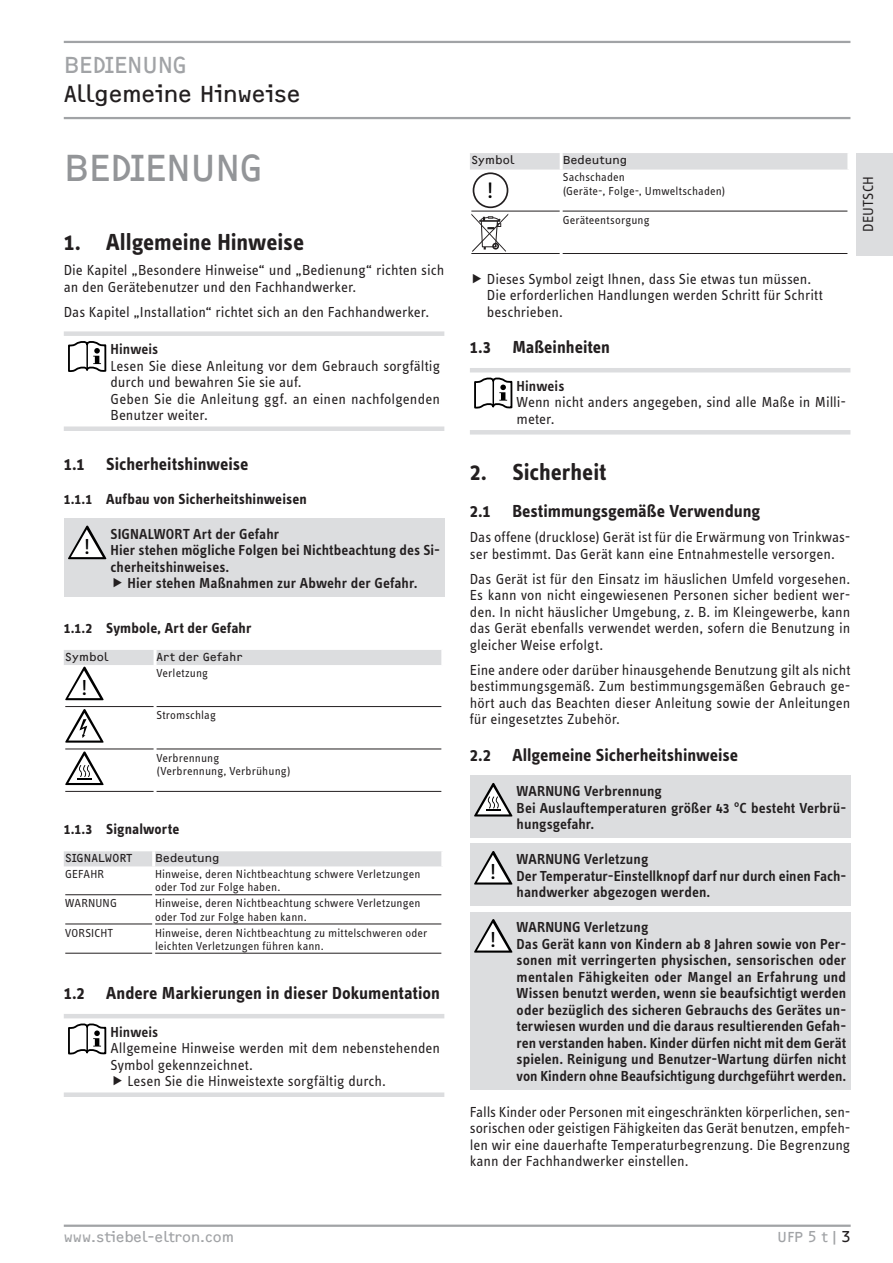
<style>
.page{position:relative;width:893px;height:1263px;background:#fff}
.page>*{position:absolute;margin:0;border:0;box-sizing:border-box;transform-origin:0 0}
.t1{font:39px "F2 FOCR Bczyk Com";letter-spacing:-.035em;color:#939598}
.t2{font:700 24px "STE Info Text";letter-spacing:-.005em;color:#231f20}
.t3{font:24px "F2 FOCR Bczyk Com";letter-spacing:-.005em;color:#231f20}
.t4{font:24px "F2 FOCR Bczyk Com";letter-spacing:-.035em;color:#a1a3a6}
.t5{font:23.25px "STE Info Text";color:#000}
.t6{font:22.5px "STE Info Text";color:#000}
.t7{font:700 18px "STE Info Text";color:#231f20}
.t8{font:15px/16.5px "STE Info Text";color:#231f20}
.t9{font:600 15px/16.5px "STE Info Text";letter-spacing:.005em;color:#231f20}
.t10{font:700 15px "STE Info Text";letter-spacing:.005em;color:#231f20}
.t11{font:15px "F2 FOCR Bczyk Com";color:#a1a3a6}
.t12{font:12px/13.2px "STE Info Text";letter-spacing:.01em;color:#231f20}
.t13{font:12px "F2 FOCR Bczyk Com";letter-spacing:.015em;color:#231f20}
.s1{color:#231f20}
</style>
<div class="page">
<hr style="left:64px;top:41px;width:786px;height:2px;background:#a1a3a6">
<hr style="left:64px;top:117px;width:786px;height:2px;background:#a1a3a6">
<div style="left:857px;top:153px;width:36px;height:102px;background:#dcdddf"></div>
<hr style="left:64px;top:1224px;width:787px;height:3px;background:#a1a3a6">
<div style="left:64px;top:331px;width:380px;height:5px;background:#dcdddf"></div>
<div style="left:64px;top:426px;width:380px;height:5px;background:#dcdddf"></div>
<svg style="left:68px;top:341px;width:38px;height:31px"></svg>
<hr style="left:86px;top:344px;width:2px;height:25px;background:#000">
<div style="left:64px;top:518px;width:380px;height:79px;background:#dcdddf"></div>
<svg style="left:68px;top:526px;width:38px;height:33px"></svg>
<hr style="left:65px;top:706px;width:89px;height:1px;background:#231f20">
<hr style="left:157px;top:706px;width:284px;height:1px;background:#231f20">
<hr style="left:65px;top:749px;width:89px;height:1px;background:#231f20">
<hr style="left:157px;top:749px;width:284px;height:1px;background:#231f20">
<hr style="left:65px;top:791px;width:89px;height:1px;background:#231f20">
<hr style="left:157px;top:791px;width:284px;height:1px;background:#231f20">
<div style="left:64px;top:851px;width:377px;height:15px;background:#dcdddf"></div>
<hr style="left:152px;top:851px;width:3px;height:15px;background:#fff">
<hr style="left:65px;top:894px;width:87px;height:1px;background:#231f20">
<hr style="left:155px;top:894px;width:286px;height:1px;background:#231f20">
<hr style="left:65px;top:923px;width:87px;height:1px;background:#231f20">
<hr style="left:155px;top:923px;width:286px;height:1px;background:#231f20">
<hr style="left:65px;top:953px;width:87px;height:1px;background:#231f20">
<hr style="left:155px;top:953px;width:286px;height:1px;background:#231f20">
<hr style="left:64px;top:1014px;width:380px;height:4px;background:#dcdddf">
<div style="left:64px;top:1092px;width:380px;height:5px;background:#dcdddf"></div>
<svg style="left:68px;top:1023px;width:38px;height:31px"></svg>
<hr style="left:86px;top:1026px;width:2px;height:25px;background:#000">
<div style="left:470px;top:153px;width:377px;height:17px;background:#dcdddf"></div>
<hr style="left:560px;top:153px;width:3px;height:17px;background:#fff">
<hr style="left:471px;top:211px;width:89px;height:1px;background:#231f20">
<hr style="left:563px;top:211px;width:284px;height:1px;background:#231f20">
<hr style="left:471px;top:253px;width:89px;height:1px;background:#231f20">
<hr style="left:563px;top:253px;width:284px;height:1px;background:#231f20">
<hr style="left:470px;top:368px;width:380px;height:4px;background:#dcdddf">
<hr style="left:470px;top:430px;width:380px;height:4px;background:#dcdddf">
<svg style="left:474px;top:377px;width:38px;height:32px"></svg>
<div style="left:470px;top:776px;width:380px;height:62px;background:#dcdddf"></div>
<svg style="left:474px;top:783px;width:38px;height:33px"></svg>
<div style="left:470px;top:844px;width:380px;height:62px;background:#dcdddf"></div>
<svg style="left:474px;top:851px;width:38px;height:33px"></svg>
<div style="left:470px;top:912px;width:380px;height:177px;background:#dcdddf"></div>
<svg style="left:474px;top:919px;width:38px;height:34px"></svg>
<svg style="left:64px;top:650px;width:378px;height:50px"></svg>
<svg style="left:65px;top:709px;width:39px;height:34px"></svg>
<svg style="left:65px;top:751px;width:39px;height:34px"></svg>
<div style="left:473px;top:172px;width:35px;height:36px;border:2px solid #231f20;border-radius:50%"></div>
<svg style="left:471px;top:214px;width:37px;height:38px"></svg>
<h2 class="t4" style="left:64px;top:51px;width:125px">BEDIENUNG</h2>
<h2 class="t3" style="left:64px;top:80px;width:238px">Allgemeine Hinweise</h2>
<h1 class="t1" style="left:64px;top:146px;width:201px">BEDIENUNG</h1>
<h2 class="t2" style="left:64px;top:228px;width:242px">1. Allgemeine Hinweise</h2>
<p class="t8" style="left:64px;top:262px;width:382px">Die Kapitel „Besondere Hinweise“ und „Bedienung“ richten sich an den Gerätebenutzer und den Fachhandwerker.</p>
<p class="t8" style="left:64px;top:304px;width:367px">Das Kapitel „Installation“ richtet sich an den Fachhandwerker.</p>
<p class="t9" style="left:111px;top:341px;width:49px">Hinweis</p>
<p class="t8" style="left:111px;top:357px;width:331px">Lesen Sie diese Anleitung vor dem Gebrauch sorgfältig durch und bewahren Sie sie auf.<br>Geben Sie die Anleitung ggf. an einen nachfolgenden Benutzer weiter.</p>
<p class="t7" style="left:64px;top:454px;width:186px">1.1 Sicherheitshinweise</p>
<p class="t10" style="left:64px;top:490px;width:244px">1.1.1 Aufbau von Sicherheitshinweisen</p>
<h3 class="t6" style="left:84px;top:534px;width:8px">!</h3>
<p class="t9" style="left:111px;top:526px;width:170px">SIGNALWORT Art der Gefahr</p>
<p class="t9" style="left:111px;top:542px;width:331px">Hier stehen mögliche Folgen bei Nichtbeachtung des Si-</p>
<p class="t9" style="left:111px;top:559px;width:120px">cherheitshinweises.</p>
<p class="t9" style="left:128px;top:575px;width:291px">Hier stehen Maßnahmen zur Abwehr der Gefahr.</p>
<p class="t10" style="left:64px;top:619px;width:189px">1.1.2 Symbole, Art der Gefahr</p>
<p class="t13" style="left:65px;top:650px;width:45px">Symbol</p>
<p class="t13" style="left:157px;top:650px;width:88px">Art der Gefahr</p>
<p class="t12" style="left:157px;top:666px;width:53px">Verletzung</p>
<p class="t12" style="left:157px;top:708px;width:61px">Stromschlag</p>
<p class="t12" style="left:157px;top:751px;width:135px">Verbrennung (Verbrennung, Verbrühung)</p>
<h3 class="t6" style="left:81px;top:675px;width:8px">!</h3>
<p class="t10" style="left:64px;top:820px;width:117px">1.1.3 Signalworte</p>
<p class="t13" style="left:65px;top:851px;width:68px">SIGNALWORT</p>
<p class="t13" style="left:155px;top:851px;width:66px">Bedeutung</p>
<p class="t12" style="left:65px;top:867px;width:40px">GEFAHR</p>
<p class="t12" style="left:155px;top:867px;width:267px">Hinweise, deren Nichtbeachtung schwere Verletzungen oder Tod zur Folge haben.</p>
<p class="t12" style="left:65px;top:897px;width:53px">WARNUNG</p>
<p class="t12" style="left:155px;top:897px;width:267px">Hinweise, deren Nichtbeachtung schwere Verletzungen oder Tod zur Folge haben kann.</p>
<p class="t12" style="left:65px;top:926px;width:49px">VORSICHT</p>
<p class="t12" style="left:155px;top:926px;width:274px">Hinweise, deren Nichtbeachtung zu mittelschweren oder leichten Verletzungen führen kann.</p>
<p class="t7" style="left:64px;top:983px;width:378px">1.2 Andere Markierungen in dieser Dokumentation</p>
<p class="t9" style="left:111px;top:1023px;width:49px">Hinweis</p>
<p class="t8" style="left:111px;top:1040px;width:331px">Allgemeine Hinweise werden mit dem nebenstehenden</p>
<p class="t8" style="left:111px;top:1056px;width:144px">Symbol gekennzeichnet.</p>
<p class="t8" style="left:128px;top:1073px;width:260px">Lesen Sie die Hinweistexte sorgfältig durch.</p>
<p class="t13" style="left:471px;top:153px;width:45px">Symbol</p>
<p class="t13" style="left:563px;top:153px;width:66px">Bedeutung</p>
<p class="t12" style="left:563px;top:171px;width:164px">Sachschaden<br>(Geräte-, Folge-, Umweltschaden)</p>
<p class="t12" style="left:563px;top:213px;width:89px">Geräteentsorgung</p>
<h3 class="t5" style="left:487px;top:177px;width:8px">!</h3>
<p class="t8" style="left:860px;top:232px;width:57px;rotate:-90deg">DEUTSCH</p>
<p class="t8" style="left:487px;top:270px;width:337px">Dieses Symbol zeigt Ihnen, dass Sie etwas tun müssen.<br>Die erforderlichen Handlungen werden Schritt für Schritt beschrieben.</p>
<p class="t7" style="left:470px;top:337px;width:142px">1.3 Maßeinheiten</p>
<p class="t9" style="left:517px;top:377px;width:49px">Hinweis</p>
<p class="t8" style="left:517px;top:394px;width:331px">Wenn nicht anders angegeben, sind alle Maße in Milli&shy;meter.</p>
<h2 class="t2" style="left:470px;top:458px;width:138px">2. Sicherheit</h2>
<p class="t7" style="left:470px;top:501px;width:292px">2.1 Bestimmungsgemäße Verwendung</p>
<p class="t8" style="left:470px;top:529px;width:382px">Das offene (drucklose) Gerät ist für die Erwärmung von Trinkwas&shy;ser bestimmt. Das Gerät kann eine Entnahmestelle versorgen.</p>
<p class="t8" style="left:470px;top:570px;width:382px;text-align:justify">Das Gerät ist für den Einsatz im häuslichen Umfeld vorgesehen.<br>Es kann von nicht eingewiesenen Personen sicher bedient wer&shy;den. In nicht häuslicher Umgebung, z. B. im Kleingewerbe, kann das Gerät ebenfalls verwendet werden, sofern die Benutzung in gleicher Weise erfolgt.</p>
<p class="t8" style="left:470px;top:661px;width:382px;text-align:justify">Eine andere oder darüber hinausgehende Benutzung gilt als nicht bestimmungsgemäß. Zum bestimmungsgemäßen Gebrauch ge&shy;hört auch das Beachten dieser Anleitung sowie der Anleitungen für eingesetztes Zubehör.</p>
<p class="t7" style="left:470px;top:745px;width:270px">2.2 Allgemeine Sicherheitshinweise</p>
<p class="t9" style="left:517px;top:783px;width:331px">WARNUNG Verbrennung<br>Bei Auslauftemperaturen größer 43 °C besteht Verbrü&shy;hungsgefahr.</p>
<h3 class="t6" style="left:490px;top:859px;width:8px">!</h3>
<p class="t9" style="left:517px;top:851px;width:331px">WARNUNG Verletzung<br>Der Temperatur-Einstellknopf darf nur durch einen Fach&shy;handwerker abgezogen werden.</p>
<h3 class="t6" style="left:490px;top:927px;width:8px">!</h3>
<p class="t9" style="left:517px;top:919px;width:331px">WARNUNG Verletzung<br>Das Gerät kann von Kindern ab 8 Jahren sowie von Per&shy;sonen mit verringerten physischen, sensorischen oder mentalen Fähigkeiten oder Mangel an Erfahrung und Wissen benutzt werden, wenn sie beaufsichtigt werden oder bezüglich des sicheren Gebrauchs des Gerätes un&shy;terwiesen wurden und die daraus resultierenden Gefah&shy;ren verstanden haben. Kinder dürfen nicht mit dem Gerät spielen. Reinigung und Benutzer-Wartung dürfen nicht von Kindern ohne Beaufsichtigung durchgeführt werden.</p>
<p class="t8" style="left:470px;top:1103px;width:382px;text-align:justify">Falls Kinder oder Personen mit eingeschränkten körperlichen, sen&shy;sorischen oder geistigen Fähigkeiten das Gerät benutzen, empfeh&shy;len wir eine dauerhafte Temperaturbegrenzung. Die Begrenzung kann der Fachhandwerker einstellen.</p>
<p class="t11" style="left:64px;top:1228px;width:172px">www.stiebel-eltron.com</p>
<p class="t11" style="left:777px;top:1228px;width:75px">UFP 5 t|<span class="s1">3</span></p>
</div>
